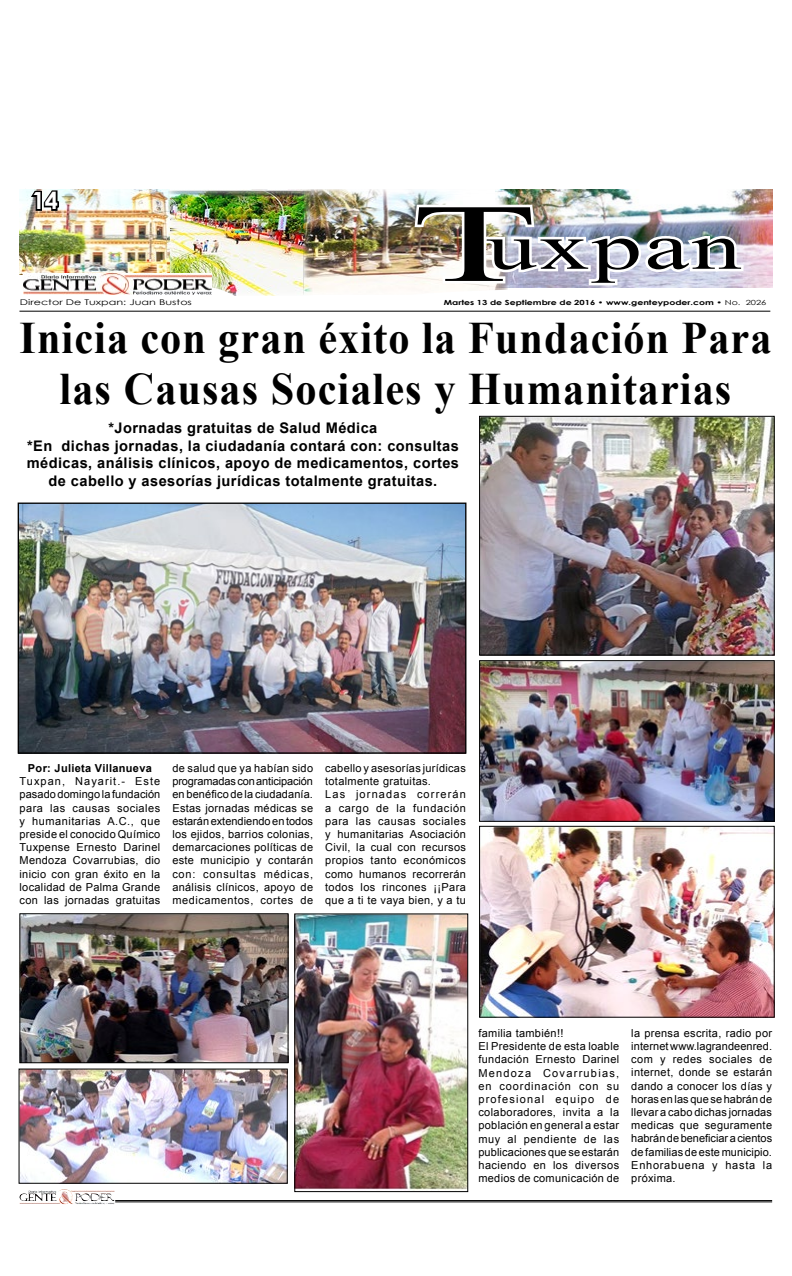
<style>
.page{position:relative;width:792px;height:1276px;background:#fff}
.page>*{position:absolute;margin:0;border:0;box-sizing:border-box;transform-origin:0 0}
.t1{font:111.2px "Times New Roman";color:#000;scale:1.85 1}
.t2{font:65.6px "Times New Roman";letter-spacing:.025em;color:#000;scale:1.53 1}
.t3{font:700 45px/51.2px "Times New Roman";letter-spacing:.025em;color:#000;text-align:center;scale:.94 1}
.t4{font:700 25.2px "Century Gothic";color:#fff;scale:1.14 1}
.t5{font:700 23.6px "Century Gothic";color:#fff}
.t6{font:700 14.6px/17.6px "Arial";letter-spacing:.03em;color:#000;text-align:center}
.t7{font:11px/13.2px "Arial";letter-spacing:.03em;color:#000;text-align:justify}
.t8{font:700 11px "Arial";letter-spacing:.03em;color:#000}
.t9{font:7.9px "Century Gothic";color:#000;scale:1.41 1}
.t10{font:700 7px "Century Gothic";color:#000;scale:1.33 1}
.s1{font-weight:400}
</style>
<div class="page">
<img style="left:58px;top:1189px;width:14px;height:12px">
<hr style="left:115px;top:1200px;width:657px;height:1px;background:#000">
<hr style="left:115px;top:1201px;width:657px;height:1px;background:#000">
<img style="left:20px;top:189px;width:149px;height:86px">
<img style="left:169px;top:189px;width:134px;height:107px">
<svg style="left:19px;top:278px;width:218px;height:33px"></svg>
<img style="left:23px;top:274px;width:189px;height:21px">
<img style="left:507px;top:189px;width:265px;height:4px">
<img style="left:303px;top:189px;width:204px;height:106px">
<hr style="left:19px;top:311px;width:751px;height:1px;background:#000">
<img style="left:382px;top:193px;width:391px;height:119px">
<svg style="left:19px;top:189px;width:42px;height:42px"></svg>
<img style="left:20px;top:504px;width:444px;height:247px">
<div style="left:18px;top:502px;width:448px;height:251px;border:1px solid #000"></div>
<img style="left:21px;top:1070px;width:265px;height:111px">
<img style="left:22px;top:915px;width:264px;height:146px">
<div style="left:20px;top:913px;width:268px;height:150px;border:1px solid #000"></div>
<img style="left:481px;top:418px;width:292px;height:235px">
<div style="left:479px;top:416px;width:296px;height:239px;border:1px solid #000"></div>
<img style="left:481px;top:662px;width:292px;height:158px">
<div style="left:479px;top:660px;width:296px;height:162px;border:1px solid #000"></div>
<img style="left:481px;top:828px;width:292px;height:187px">
<div style="left:479px;top:826px;width:296px;height:191px;border:1px solid #000"></div>
<img style="left:296px;top:915px;width:170px;height:275px">
<div style="left:294px;top:913px;width:174px;height:279px;border:1px solid #000"></div>
<h3 class="t5" style="left:32px;top:183px;width:28px">14</h3>
<h3 class="t4" style="left:20px;top:188px;width:30px">14</h3>
<h1 class="t1" style="left:411px;top:165px;width:69px">T</h1>
<p class="t10" style="left:444px;top:297px;width:244px">Martes 13 de Septiembre de 2016 • www.genteypoder.com • <span class="s1">No. 2026</span></p>
<h2 class="t2" style="left:487px;top:200px;width:168px">uxpan</h2>
<h3 class="t3" style="left:20px;top:311px;width:802px">Inicia con gran éxito la Fundación Para las Causas Sociales y Humanitarias</h3>
<p class="t9" style="left:20px;top:297px;width:123px">Director De Tuxpan: Juan Bustos</p>
<h3 class="t6" style="left:27px;top:419px;width:434px">*Jornadas gratuitas de Salud Médica<br>*En dichas jornadas, la ciudadanía contará con: consultas médicas, análisis clínicos, apoyo de medicamentos, cortes de cabello y asesorías jurídicas totalmente gratuitas.</h3>
<p class="t8" style="left:28px;top:760px;width:125px">Por: Julieta Villanueva</p>
<p class="t7" style="left:20px;top:774px;width:142px">Tuxpan, Nayarit.- Este pasado domingo la fundación para las causas sociales y humanitarias A.C., que preside el conocido Químico Tuxpense Ernesto Darinel Mendoza Covarrubias, dio inicio con gran éxito en la localidad de Palma Grande con las jornadas gratuitas</p>
<p class="t7" style="left:172px;top:761px;width:142px">de salud que ya habían sido programadas con anticipación en benéfico de la ciudadanía.<br>Estas jornadas médicas se estarán extendiendo en todos los ejidos, barrios colonias, demarcaciones políticas de este municipio y contarán con: consultas médicas, análisis clínicos, apoyo de medicamentos, cortes de</p>
<p class="t7" style="left:325px;top:761px;width:142px;text-align:left">cabello y asesorías jurídicas totalmente gratuitas.<br>Las jornadas correrán a cargo de la fundación para las causas sociales y humanitarias Asociación<br>Civil, la cual con recursos propios tanto económicos como humanos recorrerán todos los rincones ¡¡Para que a ti te vaya bien, y a tu</p>
<p class="t7" style="left:478px;top:1026px;width:142px;text-align:left">familia también!!<br>El Presidente de esta loable fundación Ernesto Darinel<br>Mendoza Covarrubias, en coordinación con su profesional equipo de colaboradores, invita a la población en general a estar muy al pendiente de las publicaciones que se estarán haciendo en los diversos medios de comunicación de</p>
<p class="t7" style="left:631px;top:1026px;width:142px">la prensa escrita, radio por internet www.lagrandeenred. com y redes sociales de internet, donde se estarán dando a conocer los días y horas en las que se habrán de llevar a cabo dichas jornadas medicas que seguramente habrán de beneficiar a cientos de familias de este municipio.<br>Enhorabuena y hasta la próxima.</p>
</div>
